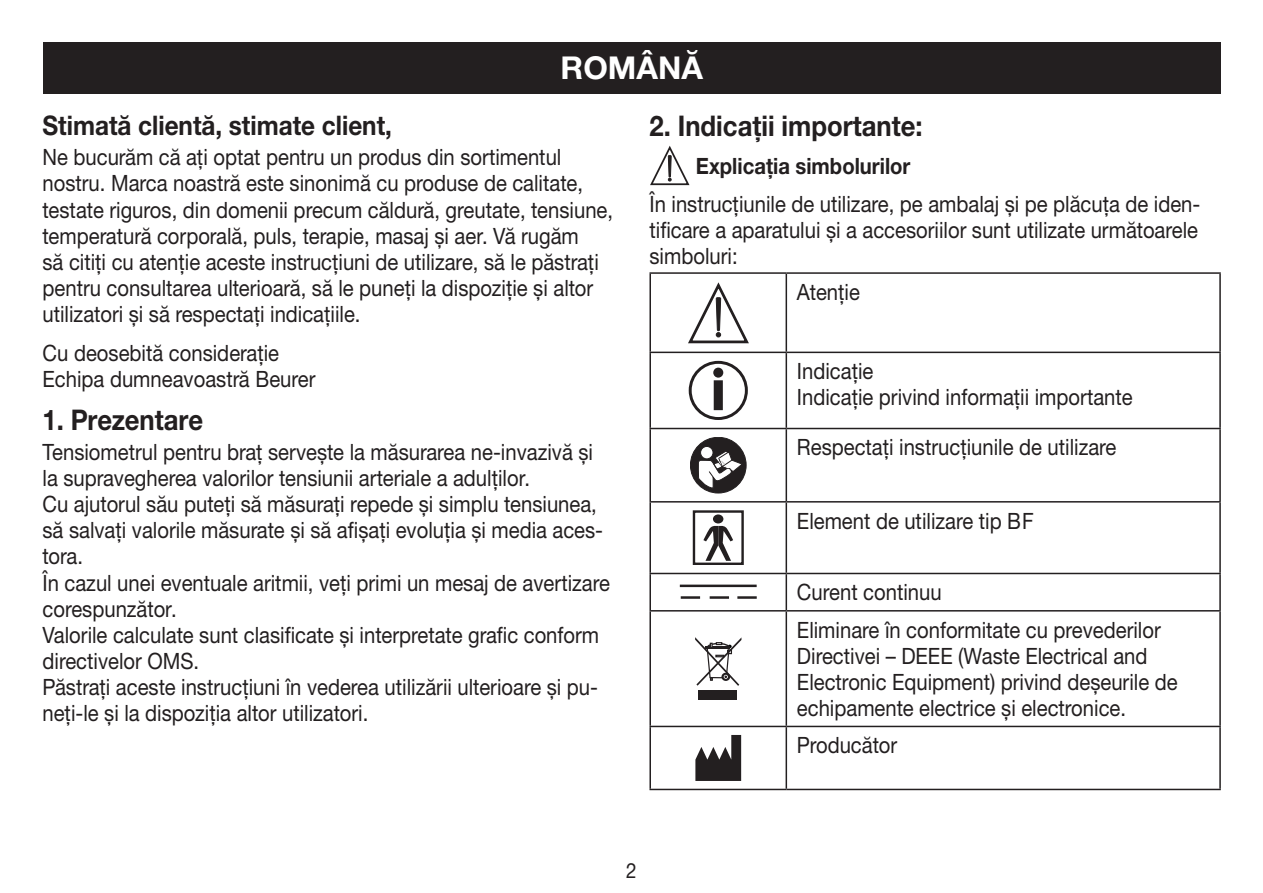
<style>
.page{position:relative;width:1263px;height:893px;background:#fff}
.page>*{position:absolute;margin:0;border:0;box-sizing:border-box;transform-origin:0 0}
.t1{font:700 31.5px "Helvetica Neue LTW1 G";color:#fff}
.t2{font:700 28.5px "Helvetica Neue LTW1 G";color:#231f20;scale:.9 1}
.t3{font:700 27px "Helvetica Neue LT Pro";color:#231f20;scale:.9 1}
.t4{font:22.5px/26.1px "Helvetica Neue LTW1 G";color:#231f20;scale:.9 1}
.t5{font:700 22.5px "Helvetica Neue LTW1 G";color:#231f20;scale:.9 1}
.t6{font:21px "Helvetica Neue LTW1 G";color:#231f20;scale:.9 1}
</style>
<div class="page">
<div style="left:43px;top:43px;width:1178px;height:51px;background:#231f20"></div>
<svg style="left:650px;top:145px;width:40px;height:40px"></svg>
<div style="left:668px;top:155px;width:3px;height:22px;border:1px solid #231f20"></div>
<hr style="left:649px;top:272px;width:137px;height:2px;background:#231f20">
<hr style="left:649px;top:274px;width:2px;height:78px;background:#231f20">
<hr style="left:786px;top:272px;width:435px;height:2px;background:#231f20">
<hr style="left:785px;top:274px;width:2px;height:78px;background:#231f20">
<hr style="left:1219px;top:274px;width:2px;height:78px;background:#231f20">
<hr style="left:649px;top:352px;width:137px;height:1px;background:#231f20">
<hr style="left:649px;top:353px;width:2px;height:75px;background:#231f20">
<hr style="left:786px;top:352px;width:435px;height:1px;background:#231f20">
<hr style="left:785px;top:353px;width:2px;height:75px;background:#231f20">
<hr style="left:1219px;top:353px;width:2px;height:75px;background:#231f20">
<hr style="left:649px;top:428px;width:137px;height:1px;background:#231f20">
<hr style="left:649px;top:429px;width:2px;height:72px;background:#231f20">
<hr style="left:786px;top:428px;width:435px;height:1px;background:#231f20">
<hr style="left:785px;top:429px;width:2px;height:72px;background:#231f20">
<hr style="left:1219px;top:429px;width:2px;height:72px;background:#231f20">
<hr style="left:649px;top:501px;width:137px;height:2px;background:#231f20">
<hr style="left:649px;top:503px;width:2px;height:70px;background:#231f20">
<hr style="left:786px;top:501px;width:435px;height:2px;background:#231f20">
<hr style="left:785px;top:503px;width:2px;height:70px;background:#231f20">
<hr style="left:1219px;top:503px;width:2px;height:70px;background:#231f20">
<hr style="left:649px;top:573px;width:137px;height:1px;background:#231f20">
<hr style="left:649px;top:574px;width:2px;height:36px;background:#231f20">
<hr style="left:786px;top:573px;width:435px;height:1px;background:#231f20">
<hr style="left:785px;top:574px;width:2px;height:36px;background:#231f20">
<hr style="left:1219px;top:574px;width:2px;height:36px;background:#231f20">
<hr style="left:649px;top:610px;width:137px;height:2px;background:#231f20">
<hr style="left:649px;top:612px;width:2px;height:114px;background:#231f20">
<hr style="left:786px;top:610px;width:435px;height:2px;background:#231f20">
<hr style="left:785px;top:612px;width:2px;height:114px;background:#231f20">
<hr style="left:1219px;top:612px;width:2px;height:114px;background:#231f20">
<hr style="left:649px;top:726px;width:137px;height:1px;background:#231f20">
<hr style="left:649px;top:727px;width:2px;height:62px;background:#231f20">
<hr style="left:786px;top:726px;width:435px;height:1px;background:#231f20">
<hr style="left:785px;top:727px;width:2px;height:62px;background:#231f20">
<hr style="left:1219px;top:727px;width:2px;height:62px;background:#231f20">
<hr style="left:649px;top:789px;width:137px;height:1px;background:#231f20">
<hr style="left:786px;top:789px;width:435px;height:1px;background:#231f20">
<svg style="left:688px;top:282px;width:61px;height:62px"></svg>
<div style="left:689px;top:361px;width:59px;height:59px;border:3px solid #231f20;border-radius:50%"></div>
<div style="left:714px;top:380px;width:9px;height:30px;border:5px solid #231f20"></div>
<div style="left:713px;top:368px;width:10px;height:10px;background:#231f20;border-radius:50%"></div>
<div style="left:690px;top:437px;width:56px;height:56px;background:#231f20;border-radius:50%"></div>
<div style="left:690px;top:437px;width:56px;height:56px;border:1px solid #231f20;border-radius:50%"></div>
<svg style="left:700px;top:446px;width:13px;height:13px"></svg>
<div style="left:700px;top:446px;width:13px;height:13px;border:1px solid #231f20;border-radius:50%"></div>
<svg style="left:697px;top:450px;width:46px;height:39px"></svg>
<div style="left:713px;top:514px;width:10px;height:9px;background:#231f20;border-radius:50%"></div>
<svg style="left:703px;top:526px;width:30px;height:35px"></svg>
<div style="left:693px;top:510px;width:51px;height:55px;border:2px solid #231f20"></div>
<hr style="left:680px;top:585px;width:77px;height:2px;background:#231f20">
<hr style="left:681px;top:596px;width:19px;height:3px;background:#231f20">
<hr style="left:737px;top:596px;width:20px;height:3px;background:#231f20">
<hr style="left:710px;top:596px;width:19px;height:3px;background:#231f20">
<div style="left:698px;top:690px;width:39px;height:10px;background:#231f20"></div>
<svg style="left:695px;top:637px;width:46px;height:49px"></svg>
<svg style="left:695px;top:735px;width:46px;height:46px"></svg>
<h1 class="t1" style="left:561px;top:49px;width:140px">Română</h1>
<p class="t3" style="left:43px;top:109px;width:390px">Stimată clientă, stimate client,</p>
<p class="t4" style="left:43px;top:144px;width:635px">Ne bucurăm că aţi optat pentru un produs din sortimentul nostru. Marca noastră este sinonimă cu produse de calitate, testate riguros, din domenii precum căldură, greutate, tensiune, temperatură corporală, puls, terapie, masaj şi aer. Vă rugăm<br>să citiţi cu atenţie aceste instrucţiuni de utilizare, să le păstraţi pentru consultarea ulterioară, să le puneţi la dispoziţie şi altor utilizatori şi să respectaţi indicaţiile.</p>
<p class="t4" style="left:43px;top:340px;width:305px">Cu deosebită consideraţie<br>Echipa dumneavoastră Beurer</p>
<p class="t2" style="left:43px;top:402px;width:180px">1. Prezentare</p>
<p class="t4" style="left:43px;top:439px;width:632px">Tensiometrul pentru braţ serveşte la măsurarea ne-invazivă şi la supravegherea valorilor tensiunii arteriale a adulţilor.<br>Cu ajutorul său puteţi să măsuraţi repede şi simplu tensiunea, să salvaţi valorile măsurate şi să afişaţi evoluţia şi media aces&shy;tora.<br>În cazul unei eventuale aritmii, veţi primi un mesaj de avertizare corespunzător.<br>Valorile calculate sunt clasificate şi interpretate grafic conform directivelor OMS.<br>Păstraţi aceste instrucţiuni în vederea utilizării ulterioare şi pu&shy;neţi-le şi la dispoziţia altor utilizatori.</p>
<p class="t2" style="left:649px;top:108px;width:305px">2. Indicaţii importante:</p>
<p class="t5" style="left:696px;top:152px;width:240px">Explicaţia simbolurilor</p>
<p class="t4" style="left:649px;top:190px;width:614px;text-align:justify">În instrucţiunile de utilizare, pe ambalaj şi pe plăcuţa de iden&shy;tificare a aparatului şi a accesoriilor sunt utilizate următoarele simboluri:</p>
<p class="t4" style="left:797px;top:279px;width:72px">Atenţie</p>
<p class="t4" style="left:797px;top:358px;width:374px">Indicaţie<br>Indicaţie privind informaţii importante</p>
<p class="t4" style="left:797px;top:434px;width:357px">Respectaţi instrucţiunile de utilizare</p>
<p class="t4" style="left:797px;top:507px;width:264px">Element de utilizare tip BF</p>
<p class="t4" style="left:797px;top:573px;width:406px;line-height:37.2px">Curent continuu<br>Eliminare în conformitate cu prevederilor</p>
<p class="t4" style="left:797px;top:642px;width:424px">Directivei – DEEE (Waste Electrical and<br>Electronic Equipment) privind deşeurile de echipamente electrice şi electronice.</p>
<p class="t4" style="left:797px;top:732px;width:113px">Producător</p>
<p class="t6" style="left:626px;top:858px;width:13px">2</p>
</div>
